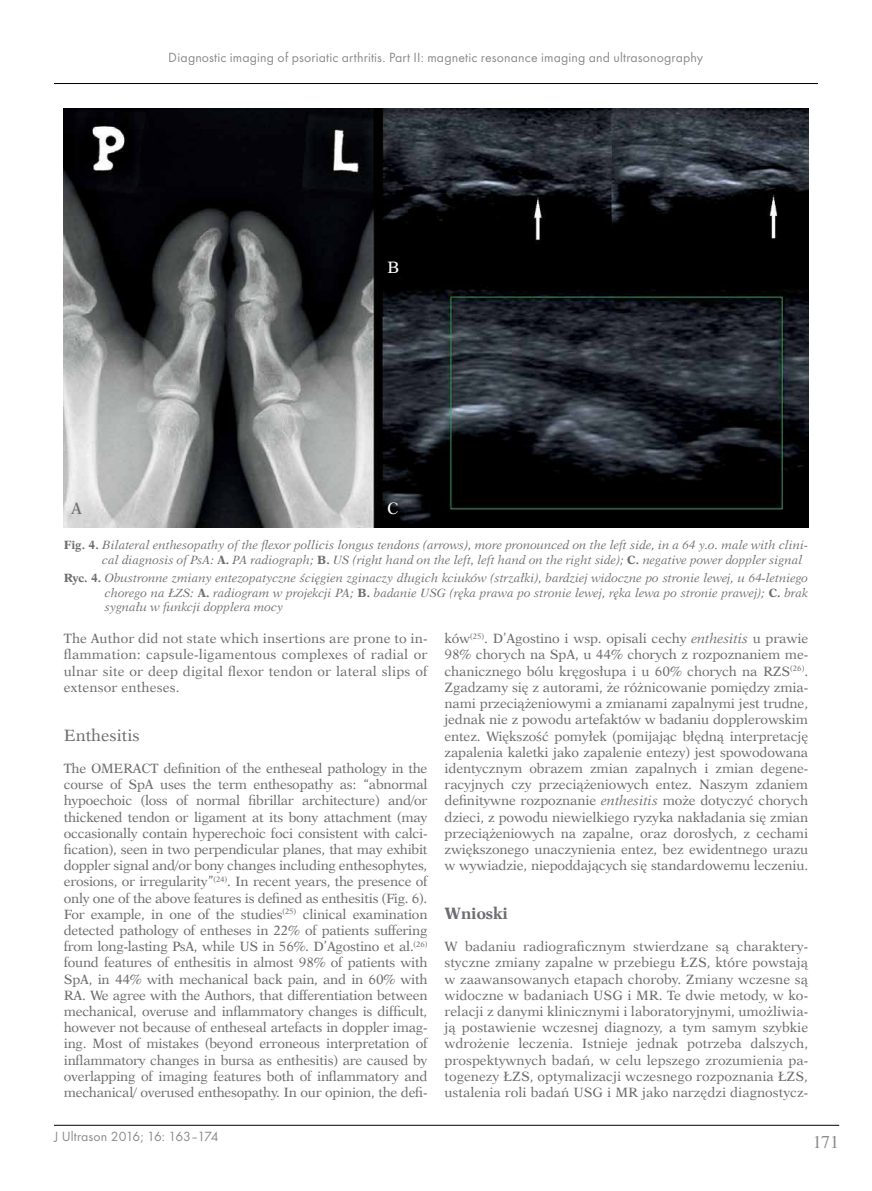
<style>
.page{position:relative;width:872px;height:1191px;background:#fff}
.page>*{position:absolute;margin:0;border:0;box-sizing:border-box;transform-origin:0 0}
.t1{font:18px "Times";color:#6d6e71}
.t2{font:16.5px "Dutch 823 EU";color:#6d6e71}
.t3{font:700 16.5px "Dutch 823 EU";color:#6d6e71}
.t4{font:16.5px "Dutch 823 EU";color:#fff}
.t5{font:13.8px "Futura TCE";letter-spacing:.01em;color:#6d6e71}
.t6{font:13.5px/16.2px "Dutch 823 EU";letter-spacing:-.01em;color:#6d6e71;text-align:justify}
.t7{font:italic 12px/14.4px "Dutch 823 EU";color:#6d6e71}
.s1{font-weight:700;font-style:normal}
.s2{font-style:italic}
</style>
<div class="page">
<hr style="left:54px;top:1125px;width:785px;height:1px;background:#000">
<hr style="left:54px;top:83px;width:764px;height:1px;background:#000">
<img style="left:64px;top:108px;width:744px;height:419px">
<p class="t5" style="left:169px;top:49px;width:536px">Diagnostic imaging of psoriatic arthritis. Part II: magnetic resonance imaging and ultrasonography</p>
<p class="t4" style="left:387px;top:257px;width:14px">B</p>
<p class="t2" style="left:71px;top:498px;width:12px">A</p>
<p class="t4" style="left:387px;top:498px;width:13px">C</p>
<p class="t7" style="left:102px;top:538px;width:707px;text-indent:-38px"><span class="s1">Fig. 4.</span> Bilateral enthesopathy of the flexor pollicis longus tendons (arrows), more pronounced on the left side, in a 64 y.o. male with clini&shy;cal diagnosis of PsA: <span class="s1">A.</span> PA radiograph; <span class="s1">B.</span> US (right hand on the left, left hand on the right side); <span class="s1">C.</span> negative power doppler signal</p>
<p class="t7" style="left:105px;top:571px;width:705px;text-align:justify;text-indent:-41px"><span class="s1">Ryc. 4.</span> Obustronne zmiany entezopatyczne ścięgien zginaczy długich kciuków (strzałki), bardziej widoczne po stronie lewej, u 64-letniego chorego na ŁZS: <span class="s1">A.</span> radiogram w projekcji PA; <span class="s1">B.</span> badanie USG (ręka prawa po stronie lewej, ręka lewa po stronie prawej); <span class="s1">C.</span> brak sygnału w funkcji dopplera mocy</p>
<p class="t6" style="left:64px;top:630px;width:365px">The Author did not state which insertions are prone to in&shy;flammation: capsule-ligamentous complexes of radial or ulnar site or deep digital flexor tendon or lateral slips of extensor entheses.</p>
<p class="t2" style="left:64px;top:724px;width:77px">Enthesitis</p>
<p class="t6" style="left:64px;top:760px;width:365px">The OMERACT definition of the entheseal pathology in the course of SpA uses the term enthesopathy as: “abnormal hypoechoic (loss of normal fibrillar architecture) and/or thickened tendon or ligament at its bony attachment (may occasionally contain hyperechoic foci consistent with calci&shy;fication), seen in two perpendicular planes, that may exhibit doppler signal and/or bony changes including enthesophytes, erosions, or irregularity”<sup>(24)</sup>. In recent years, the presence of only one of the above features is defined as enthesitis (Fig. 6).<br>For example, in one of the studies<sup>(25)</sup> clinical examination detected pathology of entheses in 22% of patients suffering from long-lasting PsA, while US in 56%. D’Agostino et al.<sup>(26) </sup>found features of enthesitis in almost 98% of patients with SpA, in 44% with mechanical back pain, and in 60% with RA. We agree with the Authors, that differentiation between mechanical, overuse and inflammatory changes is difficult, however not because of entheseal artefacts in doppler imag&shy;ing. Most of mistakes (beyond erroneous interpretation of inflammatory changes in bursa as enthesitis) are caused by overlapping of imaging features both of inflammatory and mechanical/ overused enthesopathy. In our opinion, the defi-</p>
<p class="t5" style="left:54px;top:1128px;width:166px">J Ultrason 2016; 16: 163–174</p>
<p class="t6" style="left:444px;top:630px;width:365px">ków<sup>(25)</sup>. D’Agostino i wsp. opisali cechy <span class="s2">enthesitis</span> u prawie 98% chorych na SpA, u 44% chorych z rozpoznaniem me&shy;chanicznego bólu kręgosłupa i u 60% chorych na RZS<sup>(26)</sup>.<br>Zgadzamy się z autorami, że różnicowanie pomiędzy zmia&shy;nami przeciążeniowymi a zmianami zapalnymi jest trudne, jednak nie z powodu artefaktów w badaniu dopplerowskim entez. Większość pomyłek (pomijając błędną interpretację zapalenia kaletki jako zapalenie entezy) jest spowodowana identycznym obrazem zmian zapalnych i zmian degene&shy;racyjnych czy przeciążeniowych entez. Naszym zdaniem definitywne rozpoznanie <span class="s2">enthesitis</span> może dotyczyć chorych dzieci, z powodu niewielkiego ryzyka nakładania się zmian przeciążeniowych na zapalne, oraz dorosłych, z cechami zwiększonego unaczynienia entez, bez ewidentnego urazu w wywiadzie, niepoddających się standardowemu leczeniu.</p>
<p class="t3" style="left:444px;top:903px;width:65px">Wnioski</p>
<p class="t6" style="left:444px;top:938px;width:365px">W badaniu radiograficznym stwierdzane są charaktery&shy;styczne zmiany zapalne w przebiegu ŁZS, które powstają w zaawansowanych etapach choroby. Zmiany wczesne są widoczne w badaniach USG i MR. Te dwie metody, w ko&shy;relacji z danymi klinicznymi i laboratoryjnymi, umożliwia&shy;ją postawienie wczesnej diagnozy, a tym samym szybkie wdrożenie leczenia. Istnieje jednak potrzeba dalszych, prospektywnych badań, w celu lepszego zrozumienia pa&shy;togenezy ŁZS, optymalizacji wczesnego rozpoznania ŁZS, ustalenia roli badań USG i MR jako narzędzi diagnostycz-</p>
<h1 class="t1" style="left:812px;top:1125px;width:28px">171</h1>
</div>
